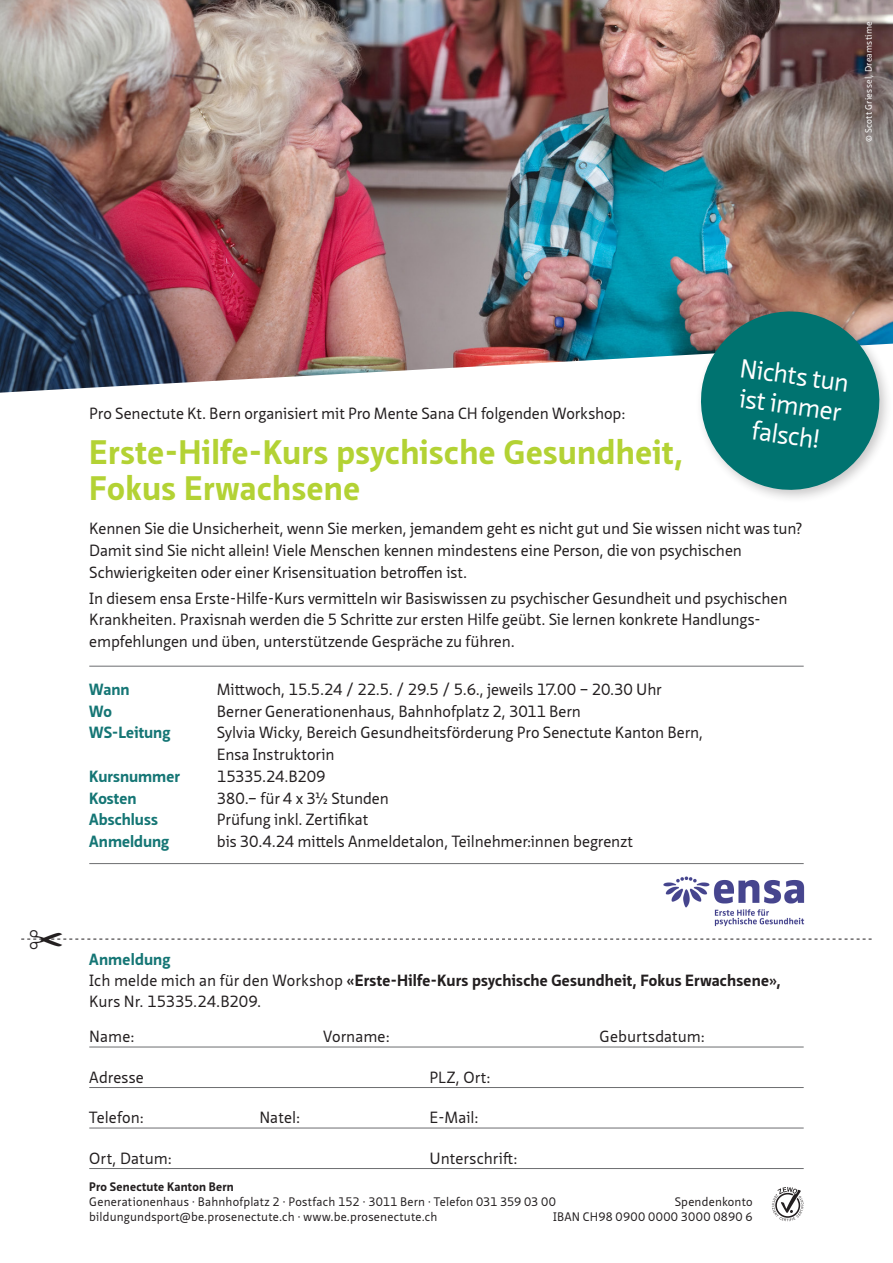
<style>
.page{position:relative;width:893px;height:1263px;background:#fff}
.page>*{position:absolute;margin:0;border:0;box-sizing:border-box;transform-origin:0 0}
.t1{font:700 33px/36px "Neue Sans Pro";letter-spacing:.015em;color:#b3d234}
.t2{font:25.5px/30px "Neue Sans Pro";color:#fff;text-align:center}
.t3{font:15.75px/21.8px "Neue Sans Pro";letter-spacing:-.005em;color:#231f20}
.t4{font:700 15.75px/21px "Neue Sans Pro";letter-spacing:.01em;color:#231f20}
.t5{font:700 15.75px "Neue Sans Pro";color:#157675}
.t6{font:15.75px "Neue Sans Pro";letter-spacing:-.025em;color:#231f20}
.t7{font:15.75px "Neue Sans Pro";letter-spacing:.015em;color:#231f20}
.t8{font:12px "Neue Sans Pro";letter-spacing:.02em;color:#231f20}
.t9{font:700 12px "Neue Sans Pro";letter-spacing:.02em;color:#231f20}
.t10{font:9px "Neue Sans Pro";letter-spacing:.03em;color:#fff}
.s1{color:#157675}
.s2{font-weight:400}
</style>
<div class="page">
<img style="left:0;top:0;width:893px;height:393px">
<div style="left:695px;top:305px;width:198px;height:199px;background:#231f20;opacity:.25"></div>
<svg style="left:695px;top:305px;width:190px;height:191px"></svg>
<hr style="left:89px;top:666px;width:715px;height:1px;background:#6c6d70">
<hr style="left:89px;top:863px;width:715px;height:1px;background:#6c6d70">
<img style="left:663px;top:876px;width:142px;height:51px">
<hr style="left:89px;top:1047px;width:715px;height:1px;background:#6c6d70">
<hr style="left:89px;top:1087px;width:715px;height:1px;background:#6c6d70">
<hr style="left:89px;top:1128px;width:715px;height:1px;background:#6c6d70">
<hr style="left:89px;top:1168px;width:715px;height:1px;background:#6c6d70">
<svg style="left:772px;top:1187px;width:32px;height:34px"></svg>
<svg style="left:21px;top:938px;width:851px;height:2px"></svg>
<p class="t10" style="left:863px;top:142px;width:122px;rotate:-90deg">© Scott Griessel, Dreamstime</p>
<h2 class="t2" style="left:742px;top:353px;width:111px;rotate:8deg">Nichts tun ist immer falsch!</h2>
<p class="t3" style="left:89px;top:402px;width:538px">Pro Senectute Kt. Bern organisiert mit Pro Mente Sana CH folgenden Workshop:</p>
<h1 class="t1" style="left:89px;top:434px;width:595px">Erste-Hilfe-Kurs psychische Gesundheit,<br>Fokus Erwachsene</h1>
<p class="t3" style="left:89px;top:517px;width:715px">Kennen Sie die Unsicherheit, wenn Sie merken, jemandem geht es nicht gut und Sie wissen nicht was tun?<br>Damit sind Sie nicht allein! Viele Menschen kennen mindestens eine Person, die von psychischen<br>Schwierigkeiten oder einer Krisensituation betroffen ist.</p>
<p class="t3" style="left:89px;top:587px;width:700px">In diesem ensa Erste-Hilfe-Kurs vermitteln wir Basiswissen zu psychischer Gesundheit und psychischen<br>Krankheiten. Praxisnah werden die 5 Schritte zur ersten Hilfe geübt. Sie lernen konkrete Handlungs&shy;empfehlungen und üben, unterstützende Gespräche zu führen.</p>
<p class="t5" style="left:89px;top:679px;width:42px">Wann</p>
<p class="t3" style="left:217px;top:678px;width:446px">Mittwoch, 15.5.24 / 22.5. / 29.5 / 5.6., jeweils 17.00 – 20.30 Uhr</p>
<p class="t5" style="left:89px;top:701px;width:24px">Wo</p>
<p class="t3" style="left:217px;top:700px;width:366px">Berner Generationenhaus, Bahnhofplatz 2, 3011 Bern</p>
<p class="t5" style="left:89px;top:722px;width:83px">WS-Leitung</p>
<p class="t3" style="left:217px;top:722px;width:488px">Sylvia Wicky, Bereich Gesundheitsförderung Pro Senectute Kanton Bern,<br>Ensa Instruktorin</p>
<p class="t5" style="left:89px;top:766px;width:92px">Kursnummer</p>
<p class="t6" style="left:217px;top:766px;width:110px">15335.24.B209</p>
<p class="t5" style="left:89px;top:788px;width:49px">Kosten</p>
<p class="t3" style="left:217px;top:787px;width:174px">380.– für 4 x 3½ Stunden</p>
<p class="t5" style="left:89px;top:809px;width:70px">Abschluss</p>
<p class="t3" style="left:217px;top:809px;width:153px">Prüfung inkl. Zertifikat</p>
<p class="t5" style="left:89px;top:831px;width:82px">Anmeldung</p>
<p class="t3" style="left:217px;top:830px;width:418px">bis 30.4.24 mittels Anmeldetalon, Teilnehmer:innen begrenzt</p>
<p class="t4" style="left:89px;top:949px;width:693px"><span class="s1">Anmeldung<br></span><span class="s2">Ich melde mich an für den Workshop</span> «Erste-Hilfe-Kurs psychische Gesundheit, Fokus Erwachsene»,<br><span class="s2">Kurs Nr. 15335.24.B209.</span></p>
<p class="t3" style="left:89px;top:1026px;width:47px">Name:</p>
<p class="t3" style="left:323px;top:1026px;width:68px">Vorname:</p>
<p class="t3" style="left:600px;top:1026px;width:107px">Geburtsdatum:</p>
<p class="t7" style="left:89px;top:1067px;width:56px">Adresse</p>
<p class="t3" style="left:429px;top:1066px;width:63px">PLZ, Ort:</p>
<p class="t3" style="left:89px;top:1107px;width:56px">Telefon:</p>
<p class="t3" style="left:259px;top:1107px;width:42px">Natel:</p>
<p class="t3" style="left:429px;top:1107px;width:51px">E-Mail:</p>
<p class="t3" style="left:89px;top:1147px;width:84px">Ort, Datum:</p>
<p class="t3" style="left:429px;top:1147px;width:90px">Unterschrift:</p>
<p class="t9" style="left:89px;top:1179px;width:146px">Pro Senectute Kanton Bern</p>
<p class="t8" style="left:89px;top:1194px;width:468px">Generationenhaus · Bahnhofplatz 2 · Postfach 152 · 3011 Bern · Telefon 031 359 03 00</p>
<p class="t8" style="left:675px;top:1194px;width:79px">Spendenkonto</p>
<p class="t8" style="left:89px;top:1209px;width:350px">bildungundsport@be.prosenectute.ch · www.be.prosenectute.ch</p>
<p class="t8" style="left:553px;top:1209px;width:201px">IBAN CH98 0900 0000 3000 0890 6</p>
</div>
